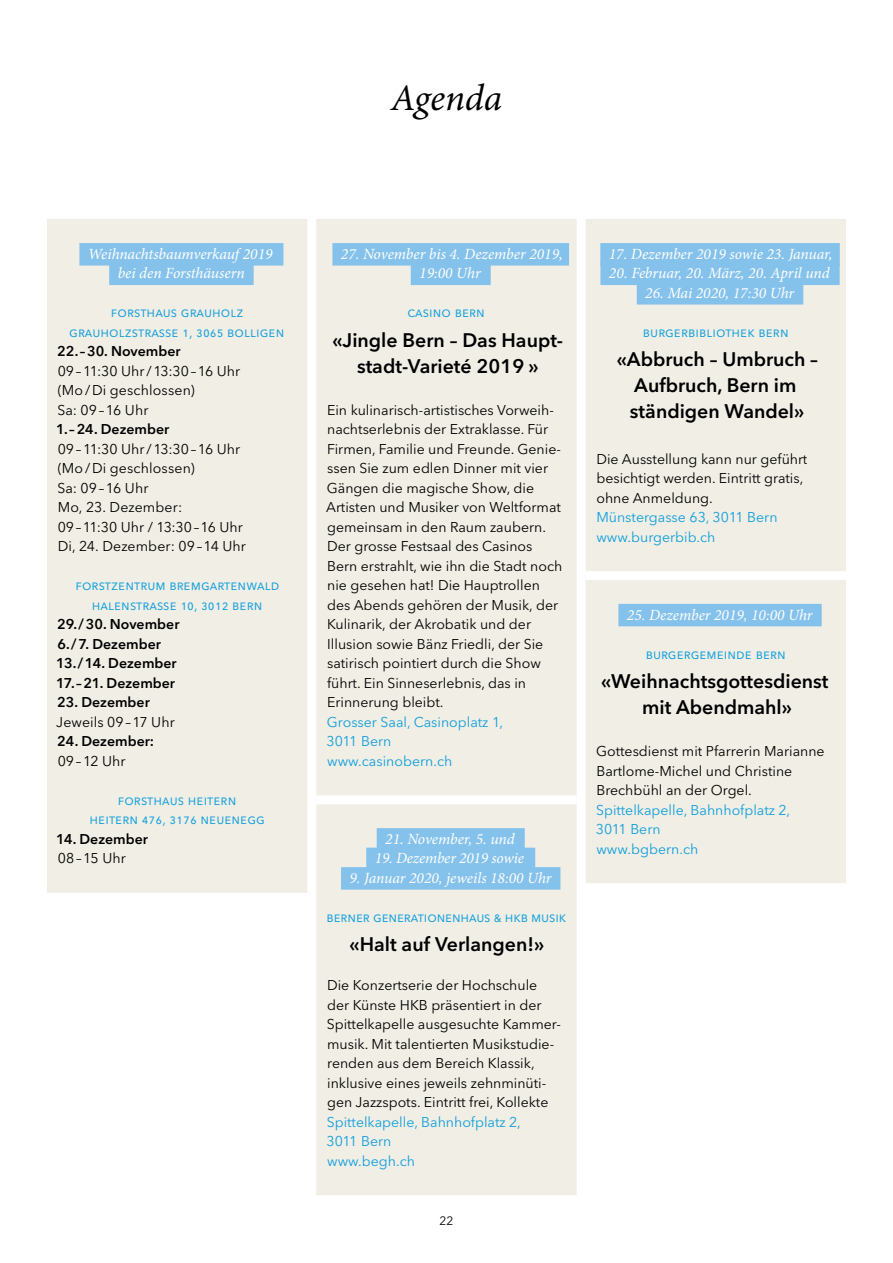
<style>
.page{position:relative;width:893px;height:1263px;background:#fff}
.page>*{position:absolute;margin:0;border:0;box-sizing:border-box;transform-origin:0 0}
.Seitentitel{font:italic 37.5px "Minion Pro";letter-spacing:-.005em;color:#000}
.Agenda_Titel{font:600 19.5px/26px "Avenir Next LT Pro";color:#000;text-align:center}
.Rubrik_zentriert{font:italic 15.6px "Minion Pro";letter-spacing:-.005em;color:#fff}
.Agenda_Text{font:14.1px/19.5px "Avenir Next LT Pro";color:#000}
.Smallcaps_Zentriert{font:14.1px "Avenir Next LT Pro";letter-spacing:.005em;color:#109fdb}
.Agenda_Info{font:14.1px/19.5px "Avenir Next LT Pro";color:#109fdb}
.Agenda_Text-2{font:600 14.1px/19.5px "Avenir Next LT Pro";color:#000}
.t1{font:12px "Avenir Next LT Pro";color:#000}
.s1{font-weight:400}
</style>
<div class="page">
<div style="left:316px;top:219px;width:261px;height:976px;background:#f1eee6"></div>
<div style="left:316px;top:795px;width:261px;height:9px;background:#fff"></div>
<div style="left:332px;top:243px;width:237px;height:23px;background:#85c2eb"></div>
<div style="left:411px;top:263px;width:80px;height:22px;background:#85c2eb"></div>
<div style="left:377px;top:828px;width:148px;height:23px;background:#85c2eb"></div>
<div style="left:366px;top:848px;width:169px;height:22px;background:#85c2eb"></div>
<div style="left:341px;top:867px;width:219px;height:23px;background:#85c2eb"></div>
<div style="left:586px;top:219px;width:260px;height:664px;background:#f1eee6"></div>
<div style="left:586px;top:571px;width:260px;height:9px;background:#fff"></div>
<div style="left:600px;top:243px;width:240px;height:23px;background:#85c2eb"></div>
<div style="left:600px;top:263px;width:240px;height:22px;background:#85c2eb"></div>
<div style="left:637px;top:282px;width:166px;height:23px;background:#85c2eb"></div>
<div style="left:618px;top:604px;width:204px;height:22px;background:#85c2eb"></div>
<div style="left:45px;top:215px;width:265px;height:682px;background:#f1eee6"></div>
<div style="left:43px;top:210px;width:269px;height:9px;background:#fff"></div>
<div style="left:43px;top:893px;width:269px;height:9px;background:#fff"></div>
<hr style="left:43px;top:219px;width:4px;height:674px;background:#fff">
<div style="left:307px;top:219px;width:5px;height:674px;background:#fff"></div>
<div style="left:79px;top:243px;width:204px;height:23px;background:#85c2eb"></div>
<div style="left:109px;top:263px;width:145px;height:22px;background:#85c2eb"></div>
<p class="Seitentitel" style="left:391px;top:72px;width:113px">Agenda</p>
<p class="Rubrik_zentriert" style="left:88px;top:243px;width:186px">Weihnachtsbaumverkauf 2019</p>
<p class="Rubrik_zentriert" style="left:118px;top:263px;width:129px">bei den Forsthäusern</p>
<p class="Smallcaps_Zentriert" style="left:111px;top:304px;width:134px">FORSTHAUS GRAUHOLZ</p>
<p class="Smallcaps_Zentriert" style="left:69px;top:323px;width:207px">GRAUHOLZSTRASSE 1, 3065 BOLLIGEN</p>
<p class="Agenda_Text-2" style="left:57px;top:342px;width:125px">22.–30. November</p>
<p class="Agenda_Text" style="left:58px;top:361px;width:184px">09–11:30 Uhr/13:30–16 Uhr</p>
<p class="Agenda_Text" style="left:58px;top:381px;width:138px">(Mo/Di geschlossen)</p>
<p class="Agenda_Text" style="left:57px;top:400px;width:92px">Sa: 09–16 Uhr</p>
<p class="Agenda_Text-2" style="left:56px;top:420px;width:115px">1.–24. Dezember</p>
<p class="Agenda_Text" style="left:58px;top:439px;width:184px">09–11:30 Uhr/13:30–16 Uhr</p>
<p class="Agenda_Text" style="left:58px;top:459px;width:138px">(Mo/Di geschlossen)</p>
<p class="Agenda_Text" style="left:57px;top:478px;width:92px">Sa: 09–16 Uhr</p>
<p class="Agenda_Text" style="left:58px;top:498px;width:187px">Mo, 23. Dezember:<br>09–11:30 Uhr / 13:30–16 Uhr</p>
<p class="Agenda_Text" style="left:58px;top:537px;width:190px">Di, 24. Dezember: 09–14 Uhr</p>
<p class="Smallcaps_Zentriert" style="left:76px;top:577px;width:205px">FORSTZENTRUM BREMGARTENWALD</p>
<p class="Smallcaps_Zentriert" style="left:92px;top:596px;width:170px">HALENSTRASSE 10, 3012 BERN</p>
<p class="Agenda_Text-2" style="left:57px;top:615px;width:124px">29./30. November</p>
<p class="Agenda_Text-2" style="left:57px;top:634px;width:105px">6./7. Dezember</p>
<p class="Agenda_Text-2" style="left:56px;top:654px;width:122px">13./14. Dezember</p>
<p class="Agenda_Text-2" style="left:56px;top:673px;width:120px">17.–21. Dezember</p>
<p class="Agenda_Text-2" style="left:57px;top:693px;width:94px">23. Dezember</p>
<p class="Agenda_Text" style="left:56px;top:712px;width:120px">Jeweils 09–17 Uhr</p>
<p class="Agenda_Text-2" style="left:57px;top:732px;width:98px">24. Dezember:<br><span class="s1">09–12 Uhr</span></p>
<p class="Smallcaps_Zentriert" style="left:118px;top:791px;width:86px">FORSTHAUS HEITE</p>
<p class="Smallcaps_Zentriert" style="left:221px;top:791px;width:15px">RN</p>
<p class="Smallcaps_Zentriert" style="left:90px;top:811px;width:16px">HEITE</p>
<p class="Smallcaps_Zentriert" style="left:122px;top:811px;width:144px">RN 476, 3176 NEUENEGG</p>
<p class="Agenda_Text-2" style="left:56px;top:829px;width:93px">14. Dezember</p>
<p class="Agenda_Text" style="left:58px;top:849px;width:70px">08–15 Uhr</p>
<p class="Rubrik_zentriert" style="left:341px;top:243px;width:223px">27. November bis 4. Dezember 2019,</p>
<p class="Rubrik_zentriert" style="left:419px;top:263px;width:63px">19:00 Uhr</p>
<p class="Smallcaps_Zentriert" style="left:407px;top:304px;width:76px">CASINO BERN</p>
<p class="Agenda_Titel" style="left:333px;top:327px;width:232px">«Jingle Bern – Das Haupt&shy;stadt-Varieté 2019 »</p>
<p class="Agenda_Text" style="left:326px;top:400px;width:238px">Ein kulinarisch-artistisches Vorweih&shy;nachtserlebnis der Extraklasse. Für Firmen, Familie und Freunde. Genie&shy;ssen Sie zum edlen Dinner mit vier Gängen die magische Show, die Artisten und Musiker von Weltformat gemeinsam in den Raum zaubern.<br>Der grosse Festsaal des Casinos Bern erstrahlt, wie ihn die Stadt noch nie gesehen hat! Die Hauptrollen des Abends gehören der Musik, der Kulinarik, der Akrobatik und der Illusion sowie Bänz Friedli, der Sie satirisch pointiert durch die Show führt. Ein Sinneserlebnis, das in Erinnerung bleibt.</p>
<p class="Agenda_Info" style="left:326px;top:712px;width:178px">Grosser Saal, Casinoplatz 1,<br>3011 Bern</p>
<p class="Agenda_Info" style="left:327px;top:751px;width:127px">www.casinobern.ch</p>
<p class="Rubrik_zentriert" style="left:385px;top:828px;width:131px">21. November, 5. und</p>
<p class="Rubrik_zentriert" style="left:375px;top:848px;width:151px">19. Dezember 2019 sowie</p>
<p class="Rubrik_zentriert" style="left:350px;top:867px;width:204px">9. Januar 2020, jeweils 18:00 Uhr</p>
<p class="Smallcaps_Zentriert" style="left:327px;top:908px;width:241px">BERNER GENERATIONEN HAUS &amp; HKB MUSI K</p>
<p class="Agenda_Titel" style="left:350px;top:931px;width:196px">«Halt auf Verlangen!»</p>
<p class="Agenda_Text" style="left:327px;top:975px;width:236px">Die Konzertserie der Hochschule der Künste HKB präsentiert in der Spittelkapelle ausgesuchte Kammer&shy;musik. Mit talentierten Musikstudie&shy;renden aus dem Bereich Klassik, inklusive eines jeweils zehnminüti&shy;gen Jazzspots. Eintritt frei, Kollekte</p>
<p class="Agenda_Info" style="left:326px;top:1112px;width:196px">Spittelkapelle, Bahnhofplatz 2,<br>3011 Bern</p>
<p class="Agenda_Info" style="left:327px;top:1151px;width:89px">www.begh.ch</p>
<p class="t1" style="left:439px;top:1214px;width:15px">22</p>
<p class="Rubrik_zentriert" style="left:609px;top:243px;width:225px">17. Dezember 2019 sowie 23. Januar,</p>
<p class="Rubrik_zentriert" style="left:609px;top:263px;width:222px">20. Februar, 20. März, 20. April und</p>
<p class="Rubrik_zentriert" style="left:645px;top:282px;width:150px">26. Mai 2020, 17:30 Uhr</p>
<p class="Smallcaps_Zentriert" style="left:643px;top:323px;width:145px">BURGERBI BLIOTHEK BERN</p>
<p class="Agenda_Titel" style="left:617px;top:346px;width:203px">«Abbruch – Umbruch –<br>Aufbruch, Bern im ständigen Wandel»</p>
<p class="Agenda_Text" style="left:596px;top:449px;width:213px">Die Ausstellung kann nur geführt besichtigt werden. Eintritt gratis, ohne Anmeldung.</p>
<p class="Agenda_Info" style="left:596px;top:507px;width:183px">Münstergasse 63, 3011 Bern</p>
<p class="Agenda_Info" style="left:596px;top:527px;width:121px">www.burgerbib.ch</p>
<p class="Rubrik_zentriert" style="left:627px;top:604px;width:187px">25. Dezember 2019, 10:00 Uhr</p>
<p class="Smallcaps_Zentriert" style="left:646px;top:645px;width:139px">BURGERGEMEIN DE BERN</p>
<p class="Agenda_Titel" style="left:601px;top:668px;width:229px">«Weihnachtsgottesdienst mit Abendmahl»</p>
<p class="Agenda_Text" style="left:596px;top:741px;width:230px">Gottesdienst mit Pfarrerin Marianne<br>Bartlome-Michel und Christine<br>Brechbühl an der Orgel.</p>
<p class="Agenda_Info" style="left:596px;top:800px;width:196px">Spittelkapelle, Bahnhofplatz 2,<br>3011 Bern</p>
<p class="Agenda_Info" style="left:596px;top:839px;width:103px">www.bgbern.ch</p>
</div>
